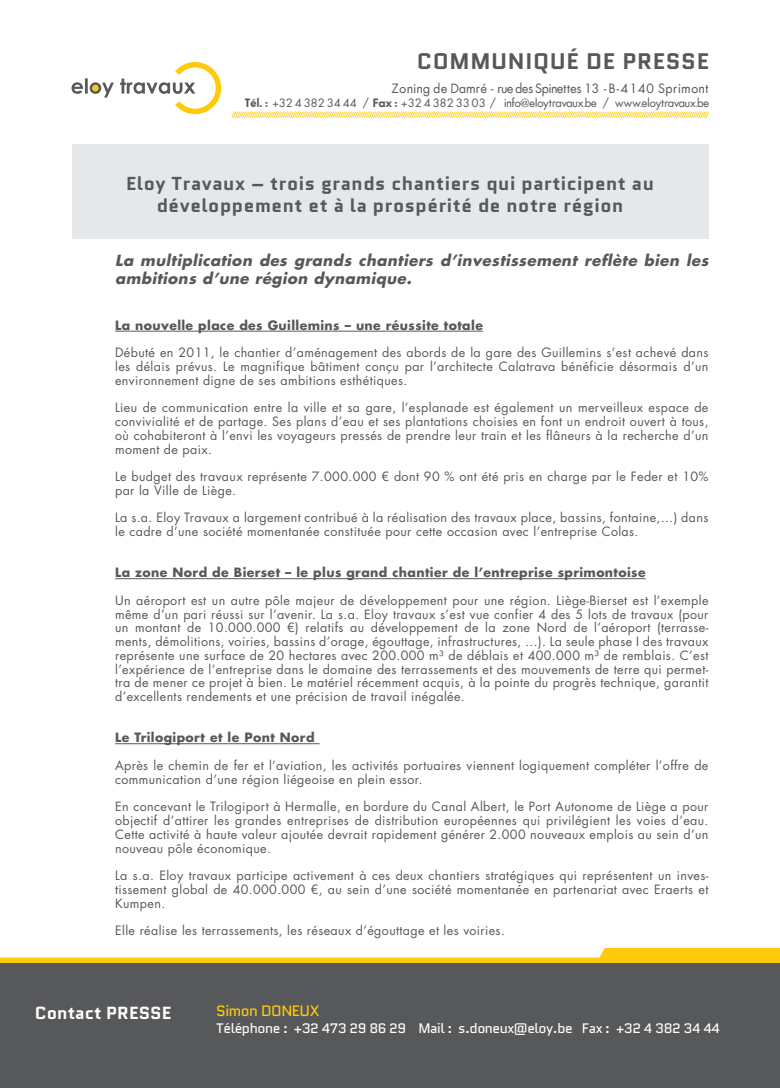
<style>
.page{position:relative;width:780px;height:1088px;background:#fff}
.page>*{position:absolute;margin:0;border:0;box-sizing:border-box;transform-origin:0 0}
.t1{font:700 22.5px "Quantico";letter-spacing:.03em;color:#57585a}
.t2{font:700 18.75px/22.5px "Quantico";letter-spacing:.03em;color:#57585a;text-align:center}
.t3{font:700 17.5px "Quantico";letter-spacing:.005em;color:#fff}
.t4{font:italic 700 15px/18px "Futura Std";color:#57585a}
.t5{font:15px "Quantico";letter-spacing:-.03em;color:#feca0a}
.t6{font:13.75px "Quantico";letter-spacing:-.03em;color:#fff}
.t7{font:12.5px/13.8px "Futura Std";letter-spacing:.03em;color:#57585a;text-align:justify}
.t8{font:700 12.5px "Futura Std";letter-spacing:.03em;color:#57585a}
.t9{font:12.5px "Futura ICG Book";letter-spacing:.03em;color:#57585a}
.t10{font:11.25px "Futura ICG Book";letter-spacing:-.03em;color:#57585a}
.s1{font-family:"Futura ICG Demi"}
</style>
<div class="page">
<div style="left:71px;top:145px;width:637px;height:94px;background:#e6e7e9"></div>
<div style="left:0;top:963px;width:780px;height:125px;background:#57585a"></div>
<svg style="left:231px;top:112px;width:478px;height:6px;background:#fee793"></svg>
<svg style="left:0;top:948px;width:780px;height:15px"></svg>
<svg style="left:71px;top:62px;width:150px;height:52px"></svg>
<hr style="left:115px;top:331px;width:368px;height:1px;background:#57585a">
<hr style="left:115px;top:578px;width:530px;height:1px;background:#57585a">
<hr style="left:115px;top:743px;width:204px;height:1px;background:#57585a">
<p class="t1" style="left:417px;top:45px;width:294px">COMMUNIQUÉ DE PRESSE</p>
<p class="t9" style="left:391px;top:81px;width:319px">Zoning de Damré - rue des Spinettes 13 - B-4140 Sprimont</p>
<p class="t10" style="left:244px;top:95px;width:466px"><span class="s1">Tél. :</span> +32 4 382 34 44 / <span class="s1">Fax :</span> +32 4 382 33 03 / info@eloytravaux.be / www.eloytravaux.be</p>
<p class="t2" style="left:126px;top:172px;width:529px">Eloy Travaux – trois grands chantiers qui participent au développement et à la prospérité de notre région</p>
<p class="t4" style="left:115px;top:252px;width:598px">La multiplication des grands chantiers d’investissement reflète bien les ambitions d’une région dynamique.</p>
<p class="t8" style="left:115px;top:317px;width:369px">La nouvelle place des Guillemins – une réussite totale</p>
<p class="t7" style="left:115px;top:346px;width:595px">Débuté en 2011, le chantier d’aménagement des abords de la gare des Guillemins s’est achevé dans les délais prévus. Le magnifique bâtiment conçu par l’architecte Calatrava bénéficie désormais d’un environnement digne de ses ambitions esthétiques.</p>
<p class="t7" style="left:115px;top:401px;width:595px">Lieu de communication entre la ville et sa gare, l’esplanade est également un merveilleux espace de convivialité et de partage. Ses plans d’eau et ses plantations choisies en font un endroit ouvert à tous, où cohabiteront à l’envi les voyageurs pressés de prendre leur train et les flâneurs à la recherche d’un moment de paix.</p>
<p class="t7" style="left:115px;top:470px;width:594px">Le budget des travaux représente 7.000.000 € dont 90 % ont été pris en charge par le Feder et 10% par la Ville de Liège.</p>
<p class="t7" style="left:115px;top:511px;width:594px">La s.a. Eloy Travaux a largement contribué à la réalisation des travaux place, bassins, fontaine,…) dans le cadre d’une société momentanée constituée pour cette occasion avec l’entreprise Colas.</p>
<p class="t8" style="left:115px;top:564px;width:532px">La zone Nord de Bierset – le plus grand chantier de l’entreprise sprimontoise</p>
<p class="t7" style="left:115px;top:594px;width:595px">Un aéroport est un autre pôle majeur de développement pour une région. Liège-Bierset est l’exemple même d’un pari réussi sur l’avenir. La s.a. Eloy travaux s’est vue confier 4 des 5 lots de travaux (pour un montant de 10.000.000 €) relatifs au développement de la zone Nord de l’aéroport (terrasse&shy;ments, démolitions, voiries, bassins d’orage, égouttage, infrastructures, …). La seule phase I des travaux représente une surface de 20 hectares avec 200.000 m³ de déblais et 400.000 m³ de remblais. C’est l’expérience de l’entreprise dans le domaine des terrassements et des mouvements de terre qui permet&shy;tra de mener ce projet à bien. Le matériel récemment acquis, à la pointe du progrès technique, garantit d’excellents rendements et une précision de travail inégalée.</p>
<p class="t8" style="left:115px;top:729px;width:201px">Le Trilogiport et le Pont Nord</p>
<p class="t7" style="left:115px;top:759px;width:594px">Après le chemin de fer et l’aviation, les activités portuaires viennent logiquement compléter l’offre de communication d’une région liégeoise en plein essor.</p>
<p class="t7" style="left:115px;top:800px;width:594px">En concevant le Trilogiport à Hermalle, en bordure du Canal Albert, le Port Autonome de Liège a pour objectif d’attirer les grandes entreprises de distribution européennes qui privilégient les voies d’eau.<br>Cette activité à haute valeur ajoutée devrait rapidement générer 2.000 nouveaux emplois au sein d’un nouveau pôle économique.</p>
<p class="t7" style="left:115px;top:869px;width:594px">La s.a. Eloy travaux participe activement à ces deux chantiers stratégiques qui représentent un inves&shy;tissement global de 40.000.000 €, au sein d’une société momentanée en partenariat avec Eraerts et Kumpen.</p>
<p class="t7" style="left:115px;top:924px;width:391px">Elle réalise les terrassements, les réseaux d’égouttage et les voiries.</p>
<p class="t3" style="left:35px;top:1000px;width:138px">Contact PRESSE</p>
<p class="t5" style="left:216px;top:1001px;width:105px">Simon DONEUX</p>
<p class="t6" style="left:216px;top:1018px;width:505px">Téléphone : +32 473 29 86 29 Mail : s.doneux@eloy.be Fax : +32 4 382 34 44</p>
</div>
